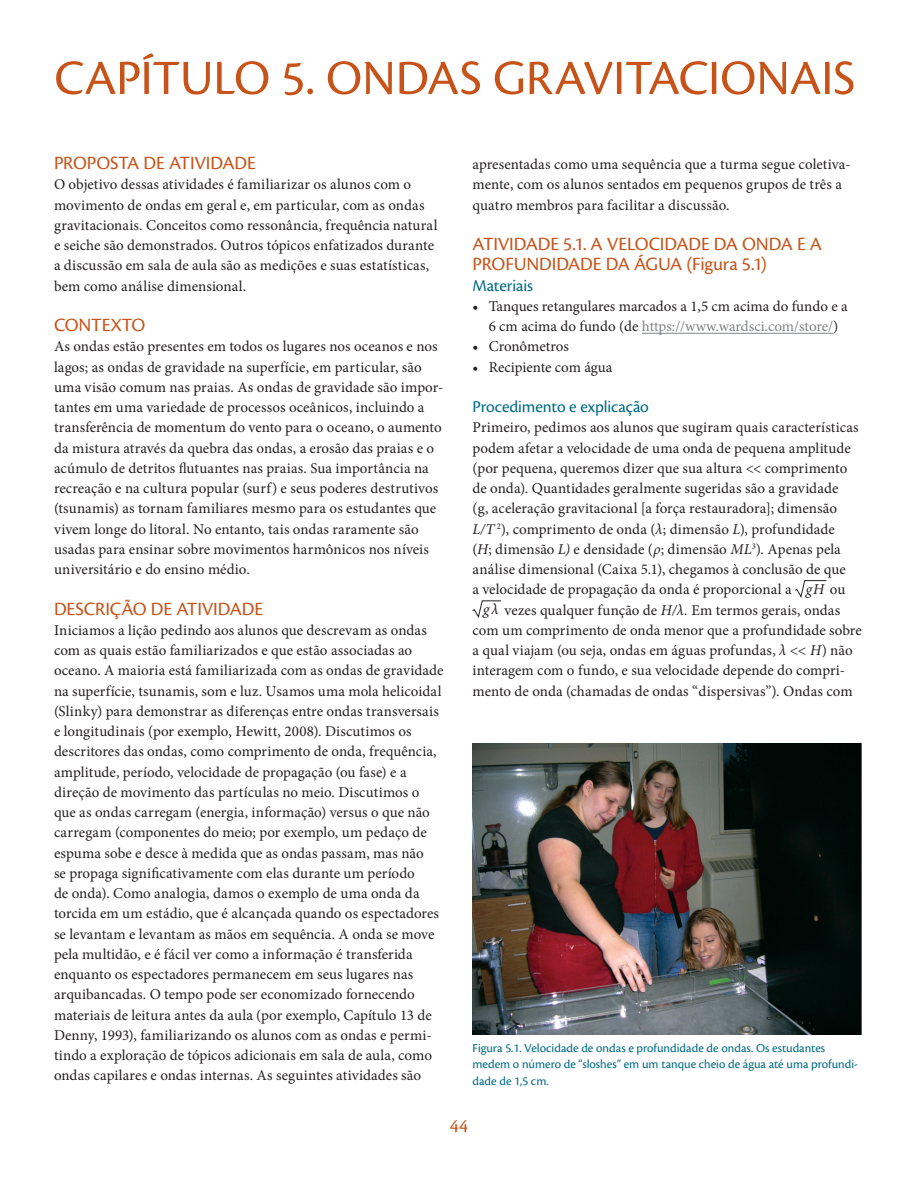
<style>
.page{position:relative;width:918px;height:1188px;background:#fff}
.page>*{position:absolute;margin:0;border:0;box-sizing:border-box;transform-origin:0 0}
.t1{font:51px "Cronos Pro";letter-spacing:-.005em;color:#c75318}
.subhead{font:19.5px/20.2px "Cronos Pro";letter-spacing:-.01em;color:#c75318}
.subhead_2{font:17.25px "Cronos Pro";letter-spacing:-.005em;color:#006c85}
.text_first_para{font:15px/20.2px "Minion Pro";letter-spacing:.005em;color:#231f20}
.text_bullets{font:15px/20.2px "Minion Pro";color:#231f20;text-align:center}
.t2{font:italic 15px "Minion Pro";color:#231f20}
.t3{font:12.75px/16.5px "Cronos Pro";color:#006c85}
.s1{color:#808285}
.s2{font-style:italic}
.s3{font-style:normal}
</style>
<div class="page">
<hr style="left:642px;top:333px;width:191px;height:1px;background:#808285">
<svg style="left:795px;top:580px;width:31px;height:18px"></svg>
<svg style="left:472px;top:600px;width:29px;height:18px"></svg>
<img style="left:472px;top:744px;width:389px;height:291px">
<p class="t1" style="left:54px;top:49px;width:802px">CAPÍTULO 5. ONDAS GRAVITACIONAIS</p>
<p class="subhead" style="left:54px;top:153px;width:203px">PROPOSTA DE ATIVIDADE</p>
<p class="text_first_para" style="left:54px;top:174px;width:385px">O objetivo dessas atividades é familiarizar os alunos com o movimento de ondas em geral e, em particular, com as ondas gravitacionais. Conceitos como ressonância, frequência natural e seiche são demonstrados. Outros tópicos enfatizados durante a discussão em sala de aula são as medições e suas estatísticas, bem como análise dimensional.</p>
<p class="subhead" style="left:54px;top:315px;width:93px">CONTEXTO</p>
<p class="text_first_para" style="left:54px;top:336px;width:391px">As ondas estão presentes em todos os lugares nos oceanos e nos lagos; as ondas de gravidade na superfície, em particular, são uma visão comum nas praias. As ondas de gravidade são impor&shy;tantes em uma variedade de processos oceânicos, incluindo a transferência de momentum do vento para o oceano, o aumento da mistura através da quebra das ondas, a erosão das praias e o acúmulo de detritos flutuantes nas praias. Sua importância na recreação e na cultura popular (surf) e seus poderes destrutivos (tsunamis) as tornam familiares mesmo para os estudantes que vivem longe do litoral. No entanto, tais ondas raramente são usadas para ensinar sobre movimentos harmônicos nos níveis universitário e do ensino médio.</p>
<p class="subhead" style="left:54px;top:598px;width:211px">DESCRIÇÃO DE ATIVIDADE</p>
<p class="text_first_para" style="left:54px;top:620px;width:391px">Iniciamos a lição pedindo aos alunos que descrevam as ondas com as quais estão familiarizados e que estão associadas ao oceano. A maioria está familiarizada com as ondas de gravidade na superfície, tsunamis, som e luz. Usamos uma mola helicoidal (Slinky) para demonstrar as diferenças entre ondas transversais e longitudinais (por exemplo, Hewitt, 2008). Discutimos os descritores das ondas, como comprimento de onda, frequência, amplitude, período, velocidade de propagação (ou fase) e a direção de movimento das partículas no meio. Discutimos o que as ondas carregam (energia, informação) versus o que não carregam (componentes do meio; por exemplo, um pedaço de espuma sobe e desce à medida que as ondas passam, mas não<br>se propaga significativamente com elas durante um período<br>de onda). Como analogia, damos o exemplo de uma onda da torcida em um estádio, que é alcançada quando os espectadores se levantam e levantam as mãos em sequência. A onda se move pela multidão, e é fácil ver como a informação é transferida enquanto os espectadores permanecem em seus lugares nas arquibancadas. O tempo pode ser economizado fornecendo materiais de leitura antes da aula (por exemplo, Capítulo 13 de Denny, 1993), familiarizando os alunos com as ondas e permi&shy;tindo a exploração de tópicos adicionais em sala de aula, como ondas capilares e ondas internas. As seguintes atividades são</p>
<p class="text_first_para" style="left:472px;top:154px;width:380px">apresentadas como uma sequência que a turma segue coletiva&shy;mente, com os alunos sentados em pequenos grupos de três a quatro membros para facilitar a discussão.</p>
<p class="subhead" style="left:472px;top:234px;width:351px">ATIVIDADE 5.1. A VELOCIDADE DA ONDA E A<br>PROFUNDIDADE DA ÁGUA (Figura 5.1)</p>
<p class="subhead_2" style="left:472px;top:275px;width:62px">Materiais</p>
<p class="text_bullets" style="left:472px;top:296px;width:377px">• Tanques retangulares marcados a 1,5 cm acima do fundo e a<br>6 cm acima do fundo (de <span class="s1">https://www.wardsci.com/store/</span>)</p>
<p class="text_bullets" style="left:472px;top:336px;width:98px">• Cronômetros</p>
<p class="text_bullets" style="left:472px;top:357px;width:142px">• Recipiente com água</p>
<p class="subhead_2" style="left:472px;top:397px;width:178px">Procedimento e explicação</p>
<p class="text_first_para" style="left:472px;top:417px;width:388px">Primeiro, pedimos aos alunos que sugiram quais características podem afetar a velocidade de uma onda de pequena amplitude (por pequena, queremos dizer que sua altura &lt;&lt; comprimento de onda). Quantidades geralmente sugeridas são a gravidade<br>(g, aceleração gravitacional [a força restauradora]; dimensão <span class="s2">L/T</span> <sup>2</sup>), comprimento de onda (<span class="s2">λ</span>; dimensão <span class="s2">L</span>), profundidade<br>(<span class="s2">H</span>; dimensão <span class="s2">L)</span> e densidade (<span class="s2">ρ</span>; dimensão <span class="s2">ML</span><sup>3</sup>). Apenas pela análise dimensional (Caixa 5.1), chegamos à conclusão de que<br>a velocidade de propagação da onda é proporcional a</p>
<p class="t2" style="left:806px;top:579px;width:41px">gH <span class="s3">ou</span></p>
<p class="text_first_para" style="left:483px;top:600px;width:358px"><span class="s2">gλ</span> vezes qualquer função de <span class="s2">H/λ.</span> Em termos gerais, ondas</p>
<p class="text_first_para" style="left:472px;top:620px;width:391px">com um comprimento de onda menor que a profundidade sobre a qual viajam (ou seja, ondas em águas profundas, <span class="s2">λ &lt;&lt; H</span>) não interagem com o fundo, e sua velocidade depende do compri&shy;mento de onda (chamadas de ondas “dispersivas”). Ondas com</p>
<p class="t3" style="left:472px;top:1040px;width:387px">Figura 5.1. Velocidade de ondas e profundidade de ondas. Os estudantes medem o número de “sloshes” em um tanque cheio de água até uma profundi&shy;dade de 1,5 cm.</p>
<h2 class="subhead" style="left:450px;top:1115px;width:20px">44</h2>
</div>
